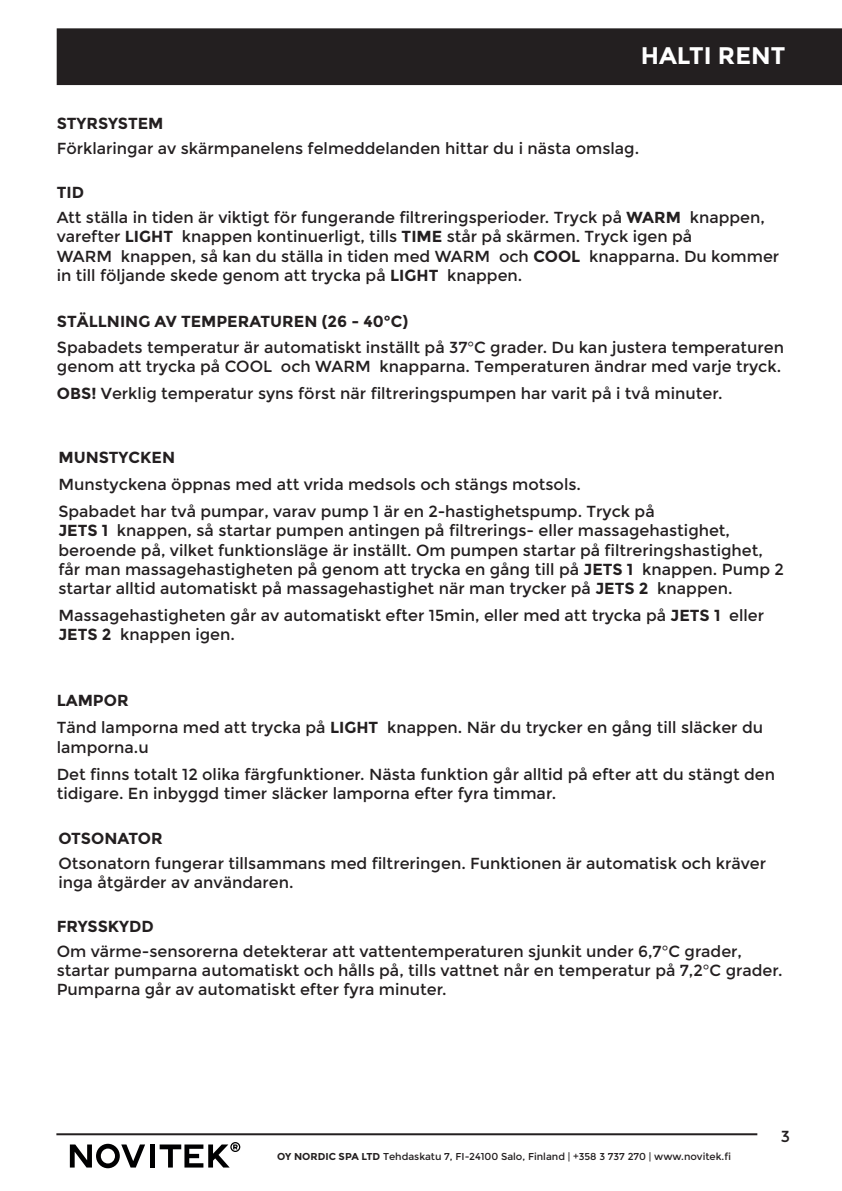
<style>
.page{position:relative;width:842px;height:1191px;background:#fff}
.page>*{position:absolute;margin:0;border:0;box-sizing:border-box;transform-origin:0 0}
.t1{font:700 24px "Montserrat";color:#fff}
.t2{font:16px/19.2px "Montserrat";color:#231f20}
.t3{font:700 16px "Montserrat";color:#231f20}
.t4{font:10px "Montserrat";color:#231f20}
.s1{font-weight:700}
</style>
<div class="page">
<hr style="left:56px;top:1133px;width:701px;height:2px;background:#231f20">
<div style="left:150px;top:1144px;width:5px;height:23px;background:#000001"></div>
<svg style="left:70px;top:1143px;width:75px;height:25px"></svg>
<svg style="left:160px;top:1142px;width:80px;height:25px"></svg>
<div style="left:57px;top:28px;width:785px;height:57px;background:#231f20"></div>
<p class="t1" style="left:641px;top:42px;width:146px">HALTI RENT</p>
<p class="t3" style="left:57px;top:114px;width:108px">STYRSYSTEM</p>
<p class="t2" style="left:57px;top:139px;width:584px">Förklaringar av skärmpanelens felmeddelanden hittar du i nästa omslag.</p>
<p class="t3" style="left:57px;top:183px;width:29px">TID</p>
<p class="t2" style="left:57px;top:208px;width:724px">Att ställa in tiden är viktigt för fungerande filtreringsperioder. Tryck på <span class="s1">WARM</span> knappen, varefter <span class="s1">LIGHT</span> knappen kontinuerligt, tills <span class="s1">TIME</span> står på skärmen. Tryck igen på<br>WARM knappen, så kan du ställa in tiden med WARM och <span class="s1">COOL</span> knapparna. Du kommer in till följande skede genom att trycka på <span class="s1">LIGHT</span> knappen.</p>
<p class="t3" style="left:57px;top:312px;width:353px">STÄLLNING AV TEMPERATUREN (26 - 40°C)</p>
<p class="t2" style="left:57px;top:337px;width:729px">Spabadets temperatur är automatiskt inställt på 37°C grader. Du kan justera temperaturen genom att trycka på COOL och WARM knapparna. Temperaturen ändrar med varje tryck.</p>
<p class="t2" style="left:57px;top:384px;width:667px"><span class="s1">OBS!</span> Verklig temperatur syns först när filtreringspumpen har varit på i två minuter.</p>
<p class="t3" style="left:58px;top:447px;width:118px">MUNSTYCKEN</p>
<p class="t2" style="left:58px;top:475px;width:524px">Munstyckena öppnas med att vrida medsols och stängs motsols.</p>
<p class="t2" style="left:58px;top:502px;width:727px">Spabadet har två pumpar, varav pump 1 är en 2-hastighetspump. Tryck på<br><span class="s1">JETS 1</span> knappen, så startar pumpen antingen på filtrerings- eller massagehastighet, beroende på, vilket funktionsläge är inställt. Om pumpen startar på filtreringshastighet, får man massagehastigheten på genom att trycka en gång till på <span class="s1">JETS 1</span> knappen. Pump 2 startar alltid automatiskt på massagehastighet när man trycker på <span class="s1">JETS 2</span> knappen.</p>
<p class="t2" style="left:58px;top:606px;width:707px">Massagehastigheten går av automatiskt efter 15min, eller med att trycka på <span class="s1">JETS 1</span> eller<br><span class="s1">JETS 2</span> knappen igen.</p>
<p class="t3" style="left:57px;top:691px;width:73px">LAMPOR</p>
<p class="t2" style="left:57px;top:718px;width:708px">Tänd lamporna med att trycka på <span class="s1">LIGHT</span> knappen. När du trycker en gång till släcker du lamporna.u</p>
<p class="t2" style="left:57px;top:764px;width:720px">Det finns totalt 12 olika färgfunktioner. Nästa funktion går alltid på efter att du stängt den tidigare. En inbyggd timer släcker lamporna efter fyra timmar.</p>
<p class="t3" style="left:58px;top:828px;width:106px">OTSONATOR</p>
<p class="t2" style="left:58px;top:853px;width:709px">Otsonatorn fungerar tillsammans med filtreringen. Funktionen är automatisk och kräver inga åtgärder av användaren.</p>
<p class="t3" style="left:57px;top:916px;width:99px">FRYSSKYDD</p>
<p class="t2" style="left:57px;top:942px;width:727px">Om värme-sensorerna detekterar att vattentemperaturen sjunkit under 6,7°C grader, startar pumparna automatiskt och hålls på, tills vattnet når en temperatur på 7,2°C grader.<br>Pumparna går av automatiskt efter fyra minuter.</p>
<p class="t4" style="left:277px;top:1150px;width:455px"><span class="s1">OY NORDIC SPA LTD</span> Tehdaskatu 7, FI-24100 Salo, Finland | +358 3 737 270 | www.novitek.fi</p>
<p class="t2" style="left:781px;top:1127px;width:11px">3</p>
</div>
